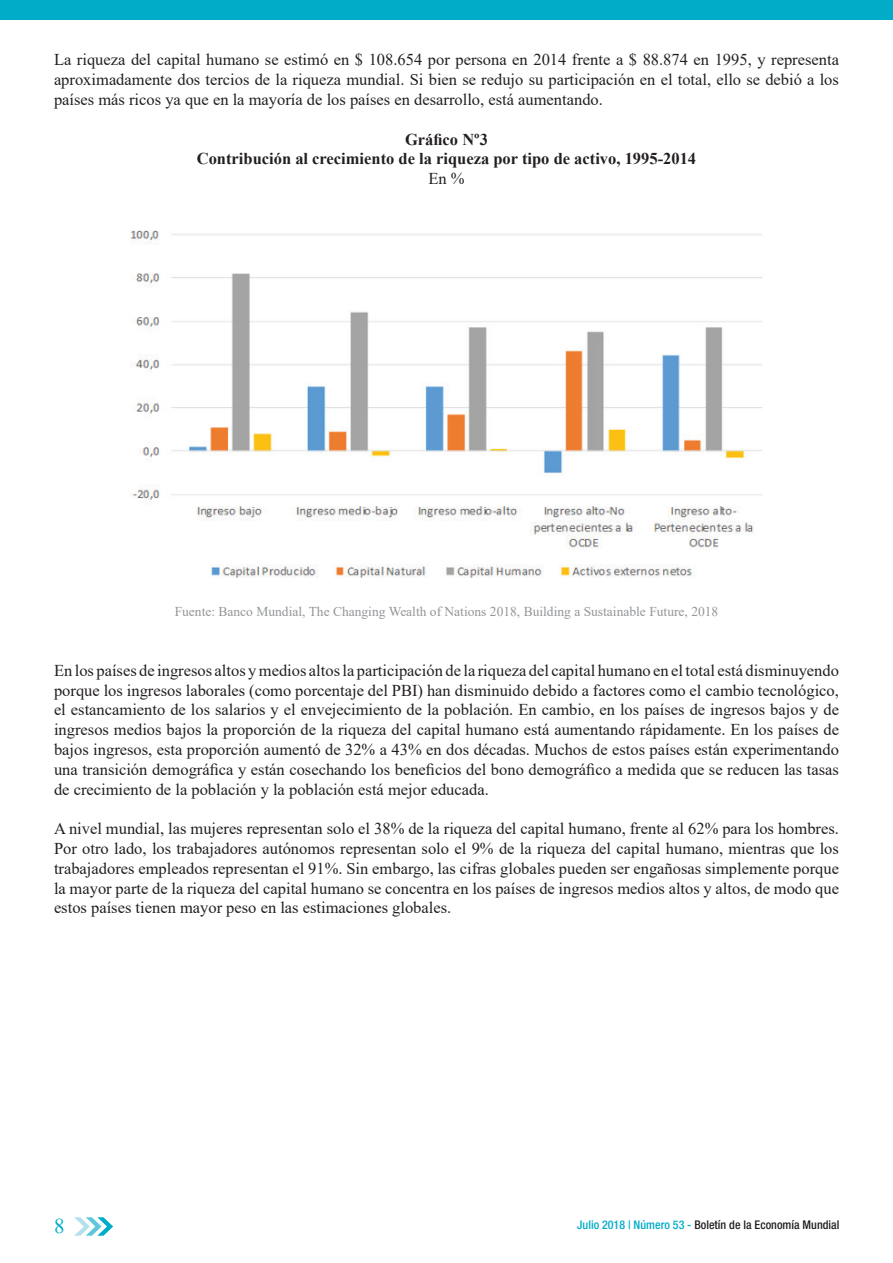
<style>
.page{position:relative;width:893px;height:1263px;background:#fff}
.page>*{position:absolute;margin:0;border:0;box-sizing:border-box;transform-origin:0 0}
.t1{font:21px "Times New Roman";color:#00acc8}
.t2{font:16.5px/19.8px "Times New Roman";color:#231f20;text-align:justify}
.t3{font:700 16.5px/19.8px "Times New Roman";color:#231f20;text-align:center}
.t4{font:13.5px "Times New Roman";color:#939598}
.t5{font:500 condensed 12px "Helvetica Neue LT Pro";color:#231f20}
.s1{color:#00acc8}
</style>
<div class="page">
<svg style="left:74px;top:1217px;width:39px;height:19px"></svg>
<img style="left:131px;top:231px;width:631px;height:347px">
<div style="left:0;top:0;width:893px;height:20px;background:#00acc8"></div>
<p class="t2" style="left:54px;top:49px;width:786px">La riqueza del capital humano se estimó en $ 108.654 por persona en 2014 frente a $ 88.874 en 1995, y representa aproximadamente dos tercios de la riqueza mundial. Si bien se redujo su participación en el total, ello se debió a los países más ricos ya que en la mayoría de los países en desarrollo, está aumentando.</p>
<p class="t3" style="left:197px;top:129px;width:501px">Gráfico Nº3<br>Contribución al crecimiento de la riqueza por tipo de activo, 1995-2014</p>
<p class="t2" style="left:428px;top:168px;width:38px">En %</p>
<p class="t4" style="left:175px;top:602px;width:545px">Fuente: Banco Mundial, The Changing Wealth of Nations 2018, Building a Sustainable Future, 2018</p>
<p class="t2" style="left:54px;top:660px;width:786px">En los países de ingresos altos y medios altos la participación de la riqueza del capital humano en el total está disminuyendo porque los ingresos laborales (como porcentaje del PBI) han disminuido debido a factores como el cambio tecnológico, el estancamiento de los salarios y el envejecimiento de la población. En cambio, en los países de ingresos bajos y de ingresos medios bajos la proporción de la riqueza del capital humano está aumentando rápidamente. En los países de bajos ingresos, esta proporción aumentó de 32% a 43% en dos décadas. Muchos de estos países están experimentando una transición demográfica y están cosechando los beneficios del bono demográfico a medida que se reducen las tasas de crecimiento de la población y la población está mejor educada.</p>
<p class="t2" style="left:54px;top:818px;width:786px">A nivel mundial, las mujeres representan solo el 38% de la riqueza del capital humano, frente al 62% para los hombres.<br>Por otro lado, los trabajadores autónomos representan solo el 9% de la riqueza del capital humano, mientras que los trabajadores empleados representan el 91%. Sin embargo, las cifras globales pueden ser engañosas simplemente porque la mayor parte de la riqueza del capital humano se concentra en los países de ingresos medios altos y altos, de modo que estos países tienen mayor peso en las estimaciones globales.</p>
<p class="t1" style="left:54px;top:1211px;width:12px">8</p>
<p class="t5" style="left:577px;top:1217px;width:264px"><span class="s1">Julio 2018 | Número 53 -</span> Boletín de la Economía Mundial</p>
</div>
